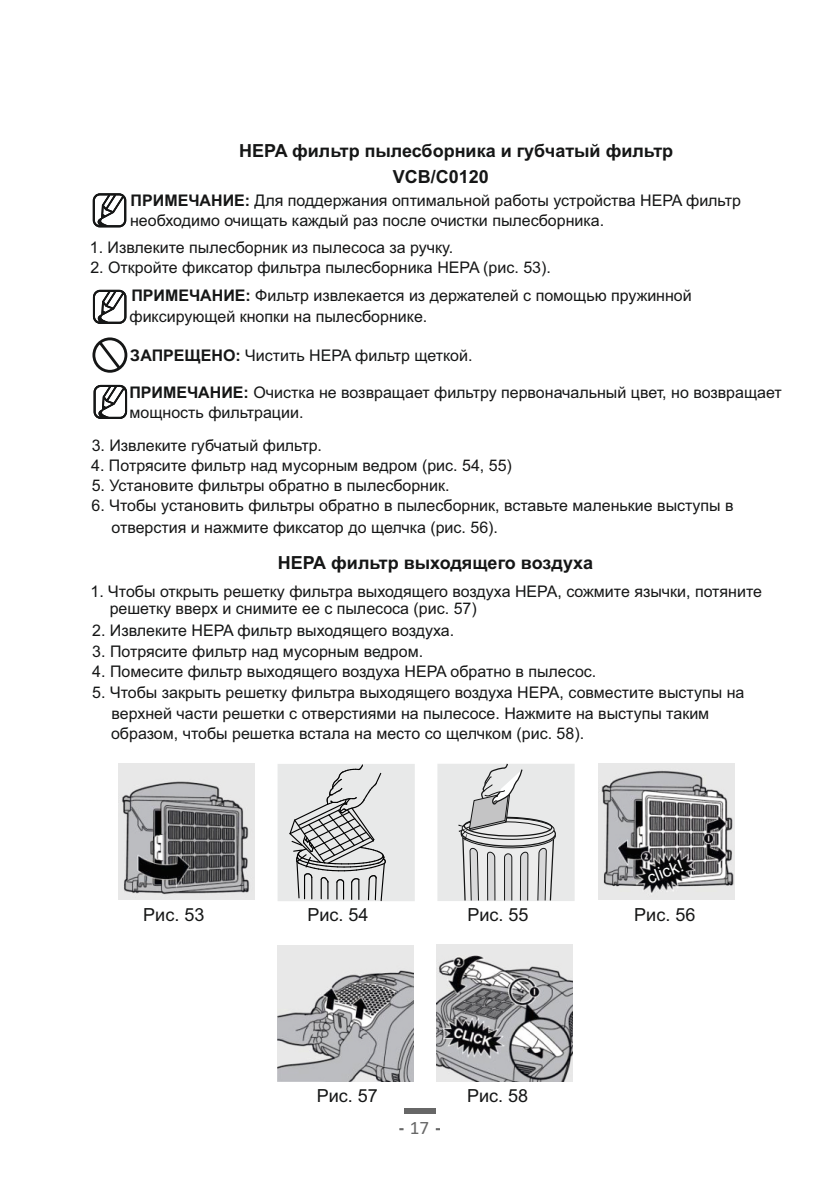
<style>
.page{position:relative;width:838px;height:1191px;background:#fff}
.page>*{position:absolute;margin:0;border:0;box-sizing:border-box;transform-origin:0 0}
.t1{font:19.2px "Calibri";color:#676767}
.t2{font:700 18px "Arial";color:#151616}
.t3{font:18px "Arial";color:#151616}
.t4{font:17px "Arial";color:#fff}
.t5{font:16px/20.2px "Arial";color:#151616}
.s1{font-weight:700}
</style>
<div class="page">
<div style="left:404px;top:1107px;width:32px;height:5px;background:#676767"></div>
<div style="left:92px;top:337px;width:35px;height:35px;border:3px solid #151616;border-radius:50%"></div>
<svg style="left:96px;top:339px;width:28px;height:33px"></svg>
<svg style="left:94px;top:385px;width:33px;height:34px"></svg>
<svg style="left:93px;top:290px;width:33px;height:34px"></svg>
<svg style="left:93px;top:193px;width:33px;height:34px"></svg>
<div style="left:437px;top:763px;width:138px;height:137px;background:#e8e9e9"></div>
<img style="left:118px;top:763px;width:136px;height:136px">
<div style="left:278px;top:763px;width:137px;height:137px;background:#e8e9e9"></div>
<svg style="left:288px;top:763px;width:98px;height:138px"></svg>
<svg style="left:458px;top:763px;width:99px;height:138px"></svg>
<img style="left:598px;top:763px;width:137px;height:136px">
<svg style="left:641px;top:858px;width:50px;height:27px"></svg>
<img style="left:277px;top:945px;width:136px;height:135px">
<img style="left:437px;top:944px;width:136px;height:136px">
<p class="t2" style="left:239px;top:144px;width:436px">HEPA фильтр пылесборника и губчатый фильтр</p>
<p class="t2" style="left:393px;top:170px;width:98px">VCB/C0120</p>
<p class="t5" style="left:130px;top:192px;width:612px"><span class="s1">ПРИМЕЧАНИЕ:</span> Для поддержания оптимальной работы устройства HEPA фильтр необходимо очищать каждый раз после очистки пылесборника.</p>
<p class="t5" style="left:90px;top:238px;width:365px">1. Извлеките пылесборник из пылесоса за ручку.</p>
<p class="t5" style="left:131px;top:255px;width:562px;line-height:28px;text-indent:-41px">2. Откройте фиксатор фильтра пылесборника HEPA (рис. 53).<br><span class="s1">ПРИМЕЧАНИЕ:</span> Фильтр извлекается из держателей с помощью пружинной</p>
<p class="t5" style="left:130px;top:308px;width:299px">фиксирующей кнопки на пылесборнике.</p>
<p class="t5" style="left:130px;top:346px;width:344px"><span class="s1">ЗАПРЕЩЕНО:</span> Чистить HEPA фильтр щеткой.</p>
<p class="t5" style="left:129px;top:384px;width:654px;line-height:19.6px"><span class="s1">ПРИМЕЧАНИЕ:</span> Очистка не возвращает фильтру первоначальный цвет, но возвращает мощность фильтрации.</p>
<p class="t5" style="left:92px;top:436px;width:232px">3. Извлеките губчатый фильтр.</p>
<p class="t5" style="left:92px;top:476px;width:359px">5. Установите фильтры обратно в пылесборник.</p>
<p class="t5" style="left:112px;top:496px;width:624px;line-height:21.4px;text-indent:-20px">6. Чтобы установить фильтры обратно в пылесборник, вставьте маленькие выступы в отверстия и нажмите фиксатор до щелчка (рис. 56).</p>
<p class="t2" style="left:278px;top:555px;width:317px">НЕРА фильтр выходящего воздуха</p>
<p class="t5" style="left:110px;top:584px;width:654px;line-height:16.8px;text-indent:-19px">1. Чтобы открыть решетку фильтра выходящего воздуха HEPA, сожмите язычки, потяните решетку вверх и снимите ее с пылесоса (рис. 57)</p>
<p class="t5" style="left:92px;top:621px;width:364px">2. Извлеките HEPA фильтр выходящего воздуха.</p>
<p class="t5" style="left:92px;top:642px;width:332px">3. Потрясите фильтр над мусорным ведром.</p>
<p class="t5" style="left:92px;top:662px;width:506px">4. Помесите фильтр выходящего воздуха HEPA обратно в пылесос.</p>
<p class="t5" style="left:111px;top:684px;width:635px;text-indent:-19px">5. Чтобы закрыть решетку фильтра выходящего воздуха HEPA, совместите выступы на верхней части решетки с отверстиями на пылесосе. Нажмите на выступы таким образом, чтобы решетка встала на место со щелчком (рис. 58).</p>
<p class="t5" style="left:91px;top:456px;width:422px">4. Потрясите фильтр над мусорным ведром (рис. 54, 55)</p>
<p class="t4" style="left:645px;top:871px;width:39px;rotate:-21deg">click!</p>
<p class="t3" style="left:143px;top:907px;width:63px">Рис. 53</p>
<p class="t3" style="left:307px;top:907px;width:63px">Рис. 54</p>
<p class="t3" style="left:468px;top:907px;width:63px">Рис. 55</p>
<p class="t3" style="left:634px;top:908px;width:63px">Рис. 56</p>
<p class="t3" style="left:317px;top:1088px;width:63px">Рис. 57</p>
<p class="t3" style="left:467px;top:1088px;width:63px">Рис. 58</p>
<p class="t1" style="left:410px;top:1114px;width:21px">17</p>
</div>
